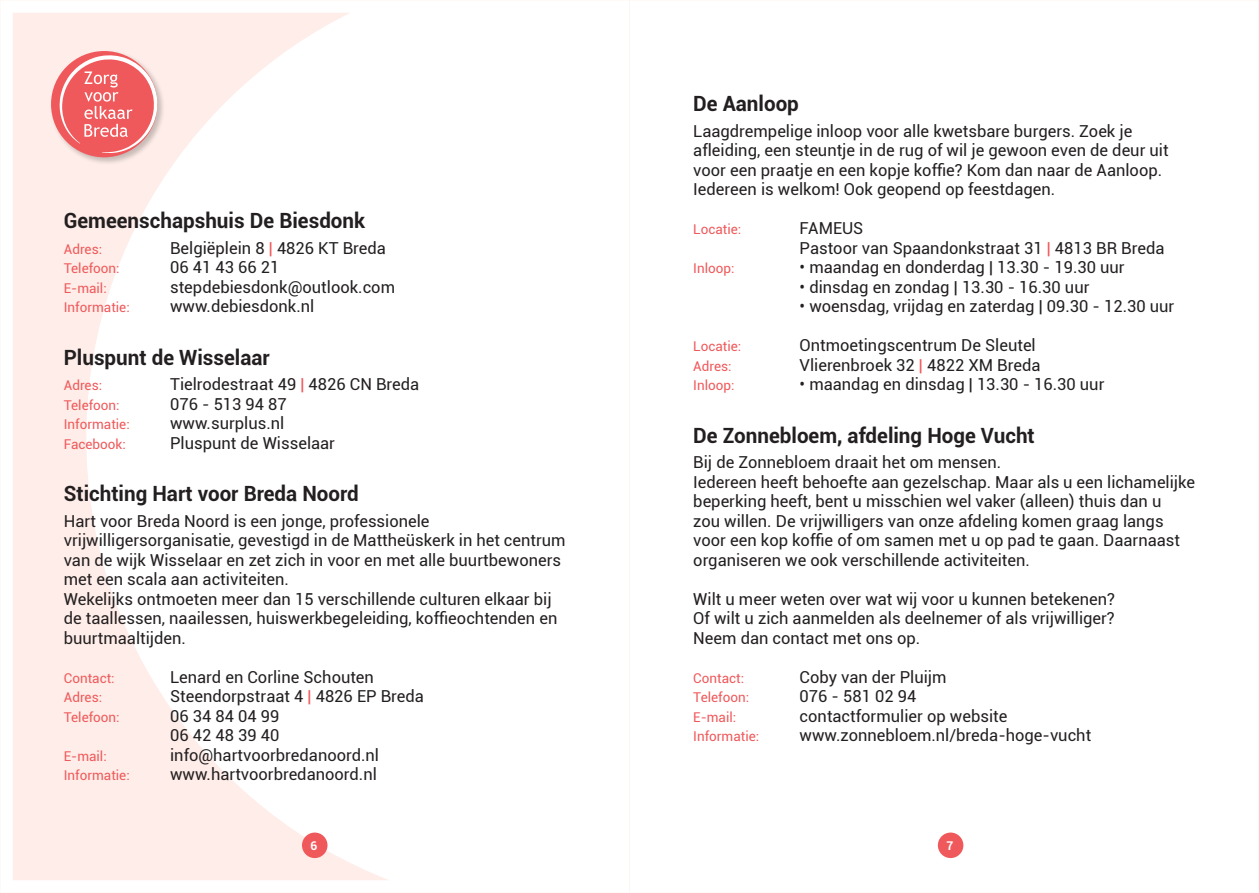
<style>
.page{position:relative;width:1259px;height:893px;background:#fff}
.page>*{position:absolute;margin:0;border:0;box-sizing:border-box;transform-origin:0 0}
.t1{font:700 21px "Roboto";color:#231f20}
.t2{font:16.5px/19.5px "Roboto";color:#231f20}
.t3{font:13.5px "Roboto";color:#f0595b}
.t4{font:700 12px "Roboto";color:#fff}
.s1{color:#f0595b}
</style>
<div class="page">
<svg style="left:13px;top:13px;width:375px;height:867px"></svg>
<div style="left:938px;top:832px;width:25px;height:26px;background:#f0595b;border-radius:50%"></div>
<div style="left:302px;top:832px;width:25px;height:26px;background:#f0595b;border-radius:50%"></div>
<div style="left:49px;top:49px;width:116px;height:116px;background:#231f20;opacity:.25"></div>
<div style="left:51px;top:51px;width:106px;height:106px;background:#f0595b;border-radius:50%"></div>
<svg style="left:60px;top:55px;width:97px;height:98px"></svg>
<p class="t1" style="left:64px;top:206px;width:303px">Gemeenschapshuis De Biesdonk</p>
<p class="t3" style="left:64px;top:239px;width:40px">Adres:</p>
<p class="t2" style="left:170px;top:237px;width:217px">Belgiëplein 8 <span class="s1">|</span> 4826 KT Breda</p>
<p class="t3" style="left:64px;top:259px;width:57px">Telefoon:</p>
<p class="t2" style="left:170px;top:257px;width:111px">06 41 43 66 21</p>
<p class="t3" style="left:64px;top:278px;width:44px">E-mail:</p>
<p class="t2" style="left:170px;top:276px;width:226px">stepdebiesdonk@outlook.com</p>
<p class="t3" style="left:64px;top:298px;width:67px">Informatie:</p>
<p class="t2" style="left:170px;top:296px;width:146px">www.debiesdonk.nl</p>
<p class="t1" style="left:64px;top:342px;width:207px">Pluspunt de Wisselaar</p>
<p class="t3" style="left:64px;top:376px;width:40px">Adres:</p>
<p class="t2" style="left:170px;top:374px;width:251px">Tielrodestraat 49 <span class="s1">|</span> 4826 CN Breda</p>
<p class="t3" style="left:64px;top:395px;width:57px">Telefoon:</p>
<p class="t2" style="left:170px;top:393px;width:118px">076 - 513 94 87</p>
<p class="t3" style="left:64px;top:415px;width:67px">Informatie:</p>
<p class="t2" style="left:170px;top:413px;width:116px">www.surplus.nl</p>
<p class="t3" style="left:64px;top:434px;width:64px">Facebook:</p>
<p class="t2" style="left:170px;top:432px;width:166px">Pluspunt de Wisselaar</p>
<p class="t1" style="left:64px;top:479px;width:296px">Stichting Hart voor Breda Noord</p>
<p class="t2" style="left:64px;top:510px;width:503px">Hart voor Breda Noord is een jonge, professionele vrijwilligersorganisatie, gevestigd in de Mattheüskerk in het centrum van de wijk Wisselaar en zet zich in voor en met alle buurtbewoners met een scala aan activiteiten.<br>Wekelijks ontmoeten meer dan 15 verschillende culturen elkaar bij de taallessen, naailessen, huiswerkbegeleiding, koffieochtenden en buurtmaaltijden.</p>
<p class="t3" style="left:64px;top:668px;width:52px">Contact:</p>
<p class="t2" style="left:170px;top:666px;width:205px">Lenard en Corline Schouten</p>
<p class="t3" style="left:64px;top:688px;width:40px">Adres:</p>
<p class="t2" style="left:170px;top:686px;width:255px">Steendorpstraat 4 <span class="s1">|</span> 4826 EP Breda</p>
<p class="t3" style="left:64px;top:707px;width:57px">Telefoon:</p>
<p class="t2" style="left:170px;top:705px;width:111px">06 34 84 04 99<br>06 42 48 39 40</p>
<p class="t3" style="left:64px;top:746px;width:44px">E-mail:</p>
<p class="t2" style="left:170px;top:744px;width:210px">info@hartvoorbredanoord.nl</p>
<p class="t3" style="left:64px;top:766px;width:67px">Informatie:</p>
<p class="t2" style="left:170px;top:764px;width:208px">www.hartvoorbredanoord.nl</p>
<p class="t1" style="left:693px;top:89px;width:107px">De Aanloop</p>
<p class="t2" style="left:693px;top:120px;width:477px">Laagdrempelige inloop voor alle kwetsbare burgers. Zoek je afleiding, een steuntje in de rug of wil je gewoon even de deur uit voor een praatje en een kopje koffie? Kom dan naar de Aanloop.<br>Iedereen is welkom! Ook geopend op feestdagen.</p>
<p class="t3" style="left:693px;top:220px;width:49px">Locatie:</p>
<p class="t2" style="left:799px;top:218px;width:366px">FAMEUS<br>Pastoor van Spaandonkstraat 31 <span class="s1">|</span> 4813 BR Breda</p>
<p class="t3" style="left:693px;top:259px;width:43px">Inloop:</p>
<p class="t2" style="left:799px;top:257px;width:326px">• maandag en donderdag | 13.30 - 19.30 uur</p>
<p class="t2" style="left:799px;top:276px;width:291px">• dinsdag en zondag | 13.30 - 16.30 uur</p>
<p class="t2" style="left:799px;top:296px;width:376px">• woensdag, vrijdag en zaterdag | 09.30 - 12.30 uur</p>
<p class="t3" style="left:693px;top:337px;width:49px">Locatie:</p>
<p class="t2" style="left:799px;top:335px;width:238px">Ontmoetingscentrum De Sleutel</p>
<p class="t3" style="left:693px;top:356px;width:40px">Adres:</p>
<p class="t2" style="left:799px;top:354px;width:242px">Vlierenbroek 32 <span class="s1">|</span> 4822 XM Breda</p>
<p class="t3" style="left:693px;top:376px;width:43px">Inloop:</p>
<p class="t2" style="left:799px;top:374px;width:306px">• maandag en dinsdag | 13.30 - 16.30 uur</p>
<p class="t1" style="left:693px;top:420px;width:343px">De Zonnebloem, afdeling Hoge Vucht</p>
<p class="t2" style="left:693px;top:452px;width:503px">Bij de Zonnebloem draait het om mensen.<br>Iedereen heeft behoefte aan gezelschap. Maar als u een lichamelijke beperking heeft, bent u misschien wel vaker (alleen) thuis dan u<br>zou willen. De vrijwilligers van onze afdeling komen graag langs voor een kop koffie of om samen met u op pad te gaan. Daarnaast organiseren we ook verschillende activiteiten.</p>
<p class="t2" style="left:693px;top:588px;width:423px;text-align:justify">Wilt u meer weten over wat wij voor u kunnen betekenen?<br>Of wilt u zich aanmelden als deelnemer of als vrijwilliger?<br>Neem dan contact met ons op.</p>
<p class="t3" style="left:693px;top:668px;width:52px">Contact:</p>
<p class="t2" style="left:799px;top:666px;width:149px">Coby van der Pluijm</p>
<p class="t3" style="left:693px;top:688px;width:57px">Telefoon:</p>
<p class="t2" style="left:799px;top:686px;width:118px">076 - 581 02 94</p>
<p class="t3" style="left:693px;top:707px;width:44px">E-mail:</p>
<p class="t2" style="left:799px;top:705px;width:209px">contactformulier op website</p>
<p class="t3" style="left:693px;top:727px;width:67px">Informatie:</p>
<p class="t2" style="left:799px;top:725px;width:293px">www.zonnebloem.nl/breda-hoge-vucht</p>
<p class="t4" style="left:310px;top:837px;width:8px">6</p>
<p class="t4" style="left:946px;top:837px;width:8px">7</p>
</div>
